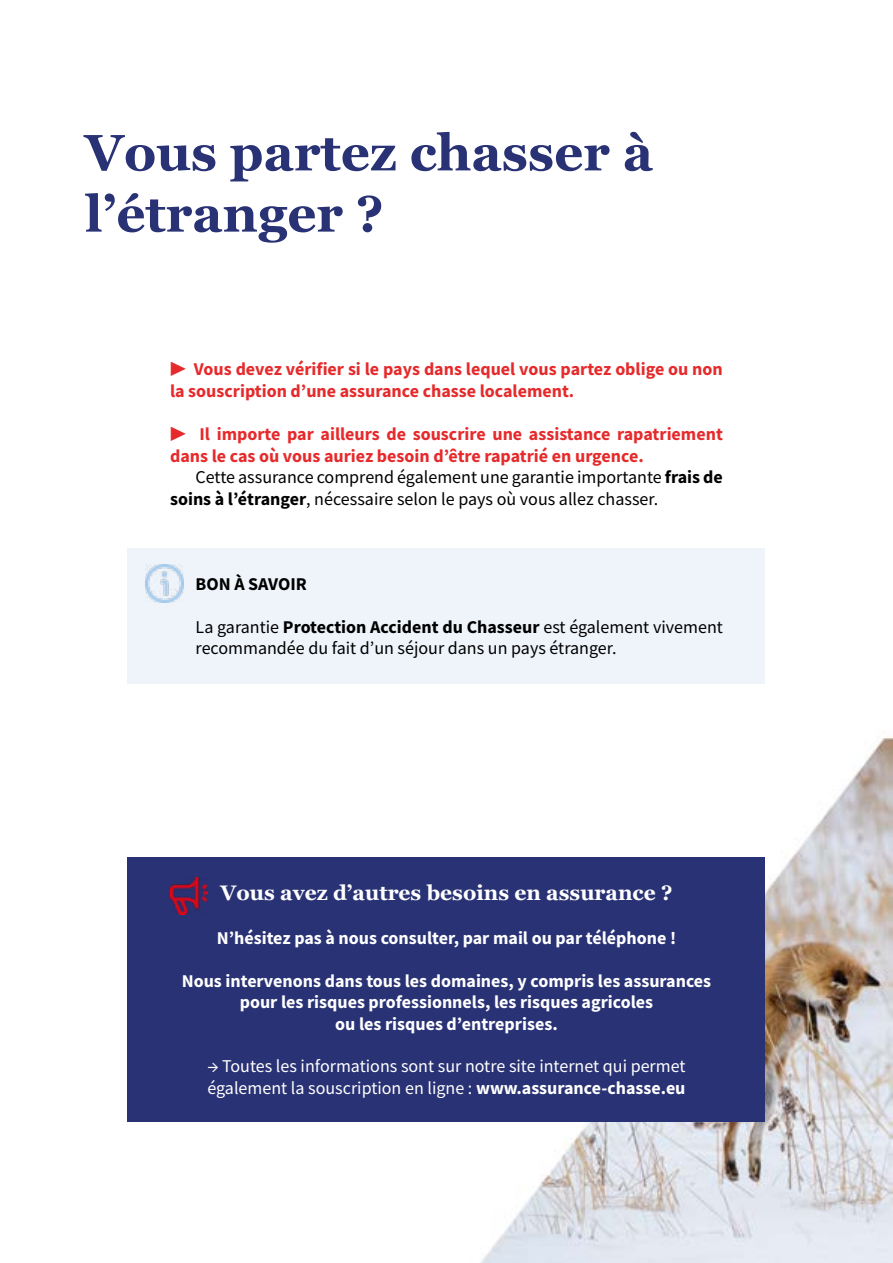
<style>
.page{position:relative;width:893px;height:1263px;background:#fff}
.page>*{position:absolute;margin:0;border:0;box-sizing:border-box;transform-origin:0 0}
.t1{font:700 51px/61.2px "Georgia";color:#293274}
.t2{font:700 21px "Georgia";color:#fff}
.t3{font:18px/21.6px "Source Sans Pro";color:#000}
.t4{font:700 18px/21.6px "Source Sans Pro";color:#e62a2c}
.t5{font:700 18px/21.6px "Source Sans Pro";color:#fff;text-align:center}
.t6{font:18px/21.6px "Source Sans Pro";color:#fff}
.t7{font:700 18px "Source Sans Pro";color:#000}
.s1{font-weight:400}
.s2{font-weight:700}
</style>
<div class="page">
<img style="left:397px;top:736px;width:496px;height:527px">
<div style="left:128px;top:548px;width:637px;height:136px;background:#eff4fb"></div>
<div style="left:128px;top:857px;width:637px;height:264px;background:#293274"></div>
<img style="left:146px;top:565px;width:37px;height:37px">
<img style="left:170px;top:878px;width:37px;height:37px">
<h1 class="t1" style="left:85px;top:122px;width:570px">Vous partez chasser à l’étranger ?</h1>
<p class="t4" style="left:170px;top:358px;width:554px"><span class="s1">▶</span> Vous devez vérifier si le pays dans lequel vous partez oblige ou non la souscription d’une assurance chasse localement.</p>
<p class="t4" style="left:170px;top:423px;width:554px"><span class="s1">▶</span> Il importe par ailleurs de souscrire une assistance rapatriement dans le cas où vous auriez besoin d’être rapatrié en urgence.</p>
<p class="t3" style="left:170px;top:466px;width:554px;text-indent:26px">Cette assurance comprend également une garantie importante <span class="s2">frais de soins à l’étranger</span>, nécessaire selon le pays où vous allez chasser.</p>
<p class="t7" style="left:196px;top:571px;width:113px">BON À SAVOIR</p>
<p class="t3" style="left:196px;top:616px;width:529px">La garantie <span class="s2">Protection Accident du Chasseur</span> est également vivement recommandée du fait d’un séjour dans un pays étranger.</p>
<p class="t2" style="left:221px;top:880px;width:453px">Vous avez d’autres besoins en assurance ?</p>
<p class="t5" style="left:217px;top:926px;width:461px">N’hésitez pas à nous consulter, par mail ou par téléphone !</p>
<p class="t5" style="left:182px;top:970px;width:531px">Nous intervenons dans tous les domaines, y compris les assurances pour les risques professionnels, les risques agricoles<br>ou les risques d’entreprises.</p>
<p class="t6" style="left:207px;top:1055px;width:480px">→ Toutes les informations sont sur notre site internet qui permet également la souscription en ligne : <span class="s2">www.assurance-chasse.eu</span></p>
</div>
